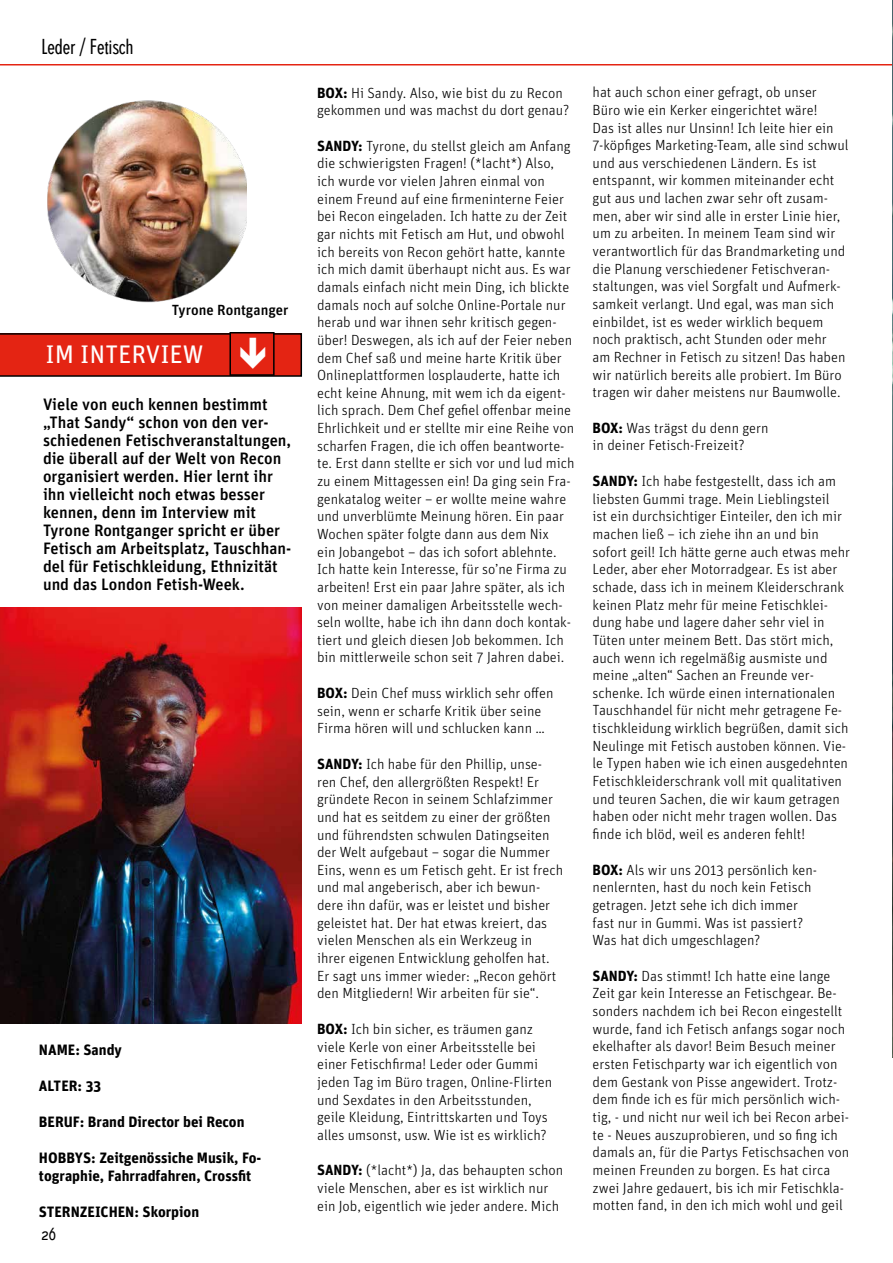
<style>
.page{position:relative;width:893px;height:1263px;background:#fff}
.page>*{position:absolute;margin:0;border:0;box-sizing:border-box;transform-origin:0 0}
.t1{font:25.5px "Unit Regular TF";color:#fff}
.t2{font:condensed 21px "Super Grotesk A";color:#000}
.t3{font:condensed 18px "Super Grotesk A";color:#000}
.t4{font:500 16.5px/18px "Unit";color:#000}
.t5{font:700 15px/18px "Unit";color:#000}
.t6{font:300 14.7px/17.7px "Unit";color:#000}
.t7{font:500 14.7px "Unit";color:#000}
.s1{font-weight:700}
</style>
<div class="page">
<hr style="left:0;top:64px;width:893px;height:1px;background:#e42413">
<img style="left:47px;top:100px;width:200px;height:203px">
<img style="left:892px;top:0;width:1px;height:1057px">
<img style="left:0;top:607px;width:301px;height:416px">
<svg style="left:0;top:332px;width:302px;height:45px;background:#d12617"></svg>
<h2 class="t2" style="left:41px;top:35px;width:93px">Leder / Fetisch</h2>
<p class="t7" style="left:172px;top:301px;width:118px">Tyrone Rontganger</p>
<h1 class="t1" style="left:45px;top:339px;width:160px">IM INTERVIEW</h1>
<p class="t4" style="left:43px;top:395px;width:250px">Viele von euch kennen bestimmt „That Sandy“ schon von den ver&shy;schiedenen Fetischveranstaltungen, die überall auf der Welt von Recon organisiert werden. Hier lernt ihr ihn vielleicht noch etwas besser kennen, denn im Interview mit Tyrone Rontganger spricht er über Fetisch am Arbeitsplatz, Tauschhan&shy;del für Fetischkleidung, Ethnizität und das London Fetish-Week.</p>
<p class="t5" style="left:39px;top:1040px;width:85px">NAME: Sandy</p>
<p class="t5" style="left:39px;top:1076px;width:64px">ALTER: 33</p>
<p class="t5" style="left:39px;top:1112px;width:207px">BERUF: Brand Director bei Recon</p>
<p class="t5" style="left:39px;top:1148px;width:224px">HOBBYS: Zeitgenössiche Musik, Fo&shy;tographie, Fahrradfahren, Crossfit</p>
<p class="t5" style="left:39px;top:1202px;width:162px">STERNZEICHEN: Skorpion</p>
<p class="t3" style="left:42px;top:1223px;width:16px">26</p>
<p class="t6" style="left:317px;top:83px;width:254px"><span class="s1">BOX:</span> Hi Sandy. Also, wie bist du zu Recon gekommen und was machst du dort genau?</p>
<p class="t6" style="left:317px;top:137px;width:259px"><span class="s1">SANDY:</span> Tyrone, du stellst gleich am Anfang die schwierigsten Fragen! (*lacht*) Also, ich wurde vor vielen Jahren einmal von einem Freund auf eine firmeninterne Feier bei Recon eingeladen. Ich hatte zu der Zeit gar nichts mit Fetisch am Hut, und obwohl ich bereits von Recon gehört hatte, kannte ich mich damit überhaupt nicht aus. Es war damals einfach nicht mein Ding, ich blickte damals noch auf solche Online-Portale nur herab und war ihnen sehr kritisch gegen&shy;über! Deswegen, als ich auf der Feier neben dem Chef saß und meine harte Kritik über Onlineplattformen losplauderte, hatte ich echt keine Ahnung, mit wem ich da eigent&shy;lich sprach. Dem Chef gefiel offenbar meine Ehrlichkeit und er stellte mir eine Reihe von scharfen Fragen, die ich offen beantworte&shy;te. Erst dann stellte er sich vor und lud mich zu einem Mittagessen ein! Da ging sein Fra&shy;genkatalog weiter – er wollte meine wahre und unverblümte Meinung hören. Ein paar Wochen später folgte dann aus dem Nix<br>ein Jobangebot – das ich sofort ablehnte.<br>Ich hatte kein Interesse, für so’ne Firma zu arbeiten! Erst ein paar Jahre später, als ich von meiner damaligen Arbeitsstelle wech&shy;seln wollte, habe ich ihn dann doch kontak&shy;tiert und gleich diesen Job bekommen. Ich bin mittlerweile schon seit 7 Jahren dabei.</p>
<p class="t6" style="left:317px;top:684px;width:238px"><span class="s1">BOX:</span> Dein Chef muss wirklich sehr offen sein, wenn er scharfe Kritik über seine<br>Firma hören will und schlucken kann …</p>
<p class="t6" style="left:317px;top:755px;width:248px"><span class="s1">SANDY:</span> Ich habe für den Phillip, unse&shy;ren Chef, den allergrößten Respekt! Er gründete Recon in seinem Schlafzimmer und hat es seitdem zu einer der größten und führendsten schwulen Datingseiten der Welt aufgebaut – sogar die Nummer Eins, wenn es um Fetisch geht. Er ist frech und mal angeberisch, aber ich bewun&shy;dere ihn dafür, was er leistet und bisher geleistet hat. Der hat etwas kreiert, das vielen Menschen als ein Werkzeug in ihrer eigenen Entwicklung geholfen hat.<br>Er sagt uns immer wieder: „Recon gehört den Mitgliedern! Wir arbeiten für sie“.</p>
<p class="t6" style="left:317px;top:1020px;width:237px"><span class="s1">BOX:</span> Ich bin sicher, es träumen ganz viele Kerle von einer Arbeitsstelle bei einer Fetischfirma! Leder oder Gummi jeden Tag im Büro tragen, Online-Flirten und Sexdates in den Arbeitsstunden, geile Kleidung, Eintrittskarten und Toys alles umsonst, usw. Wie ist es wirklich?</p>
<p class="t6" style="left:317px;top:1161px;width:248px"><span class="s1">SANDY:</span> (*lacht*) Ja, das behaupten schon viele Menschen, aber es ist wirklich nur ein Job, eigentlich wie jeder andere. Mich</p>
<p class="t6" style="left:593px;top:83px;width:257px">hat auch schon einer gefragt, ob unser<br>Büro wie ein Kerker eingerichtet wäre!<br>Das ist alles nur Unsinn! Ich leite hier ein 7-köpfiges Marketing-Team, alle sind schwul und aus verschiedenen Ländern. Es ist entspannt, wir kommen miteinander echt gut aus und lachen zwar sehr oft zusam&shy;men, aber wir sind alle in erster Linie hier, um zu arbeiten. In meinem Team sind wir verantwortlich für das Brandmarketing und die Planung verschiedener Fetischveran&shy;staltungen, was viel Sorgfalt und Aufmerk&shy;samkeit verlangt. Und egal, was man sich einbildet, ist es weder wirklich bequem noch praktisch, acht Stunden oder mehr<br>am Rechner in Fetisch zu sitzen! Das haben wir natürlich bereits alle probiert. Im Büro tragen wir daher meistens nur Baumwolle.</p>
<p class="t6" style="left:593px;top:419px;width:177px"><span class="s1">BOX:</span> Was trägst du denn gern in deiner Fetisch-Freizeit?</p>
<p class="t6" style="left:593px;top:472px;width:259px"><span class="s1">SANDY:</span> Ich habe festgestellt, dass ich am liebsten Gummi trage. Mein Lieblingsteil<br>ist ein durchsichtiger Einteiler, den ich mir machen ließ – ich ziehe ihn an und bin sofort geil! Ich hätte gerne auch etwas mehr Leder, aber eher Motorradgear. Es ist aber schade, dass ich in meinem Kleiderschrank keinen Platz mehr für meine Fetischklei&shy;dung habe und lagere daher sehr viel in Tüten unter meinem Bett. Das stört mich, auch wenn ich regelmäßig ausmiste und meine „alten“ Sachen an Freunde ver&shy;schenke. Ich würde einen internationalen Tauschhandel für nicht mehr getragene Fe&shy;tischkleidung wirklich begrüßen, damit sich Neulinge mit Fetisch austoben können. Vie&shy;le Typen haben wie ich einen ausgedehnten Fetischkleiderschrank voll mit qualitativen und teuren Sachen, die wir kaum getragen haben oder nicht mehr tragen wollen. Das finde ich blöd, weil es anderen fehlt!</p>
<p class="t6" style="left:593px;top:860px;width:226px"><span class="s1">BOX:</span> Als wir uns 2013 persönlich ken&shy;nenlernten, hast du noch kein Fetisch getragen. Jetzt sehe ich dich immer fast nur in Gummi. Was ist passiert?<br>Was hat dich umgeschlagen?</p>
<p class="t6" style="left:593px;top:967px;width:258px"><span class="s1">SANDY:</span> Das stimmt! Ich hatte eine lange Zeit gar kein Interesse an Fetischgear. Be&shy;sonders nachdem ich bei Recon eingestellt wurde, fand ich Fetisch anfangs sogar noch ekelhafter als davor! Beim Besuch meiner ersten Fetischparty war ich eigentlich von dem Gestank von Pisse angewidert. Trotz&shy;dem finde ich es für mich persönlich wich&shy;tig, - und nicht nur weil ich bei Recon arbei&shy;te - Neues auszuprobieren, und so fing ich damals an, für die Partys Fetischsachen von meinen Freunden zu borgen. Es hat circa zwei Jahre gedauert, bis ich mir Fetischkla&shy;motten fand, in den ich mich wohl und geil</p>
</div>
